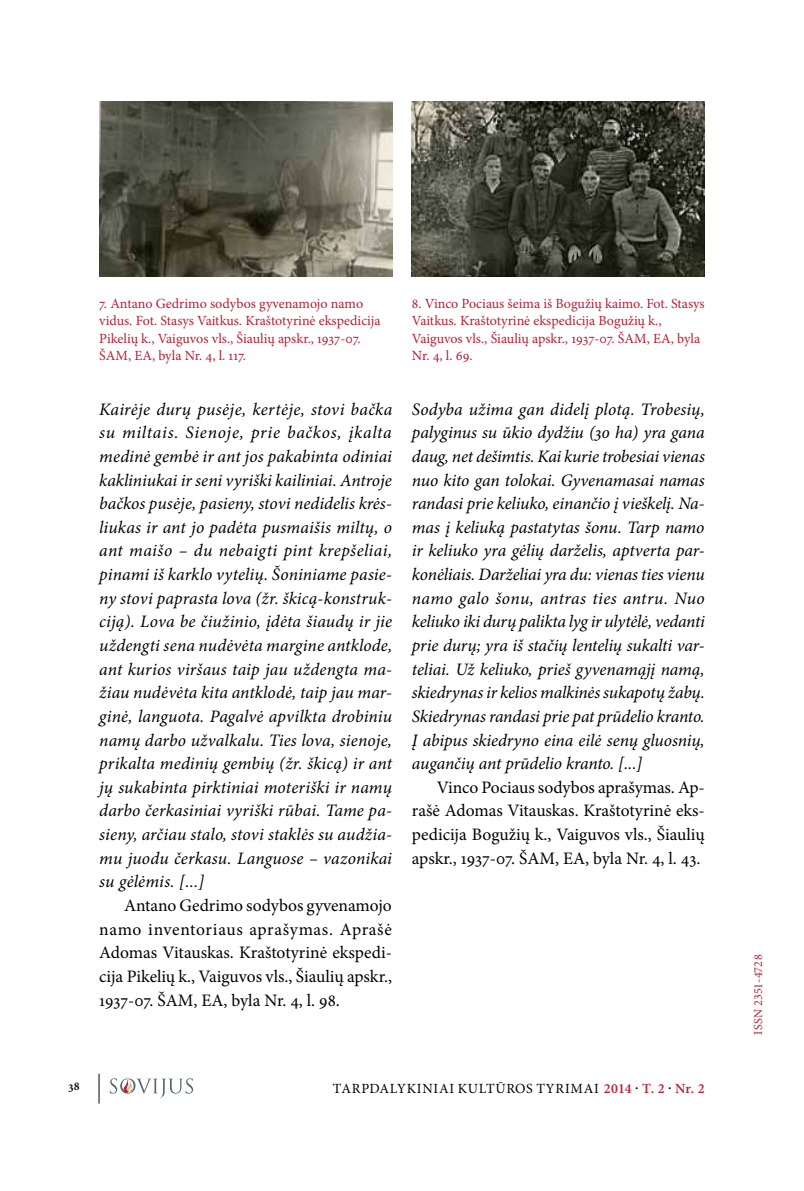
<style>
.page{position:relative;width:804px;height:1191px;background:#fff}
.page>*{position:absolute;margin:0;border:0;box-sizing:border-box;transform-origin:0 0}
.t1{font:italic 17.5px/23.6px "Minion Pro";color:#000;text-align:justify}
.t2{font:17.5px/23.6px "Minion Pro";letter-spacing:-.005em;color:#000;text-align:justify}
.t3{font:14px/17.5px "Minion Pro";letter-spacing:-.005em;color:#b12236}
.t4{font:14px "Minion Pro";letter-spacing:.05em;color:#000}
.t5{font:12.25px "Minion Pro";letter-spacing:.015em;color:#b12236}
.t6{font:600 12.25px "Minion Pro";color:#000}
.s1{font-weight:600;color:#b12236}
.s2{font-weight:600}
</style>
<div class="page">
<hr style="left:99px;top:1073px;width:1px;height:30px;background:#000">
<svg style="left:110px;top:1077px;width:83px;height:21px"></svg>
<img style="left:99px;top:102px;width:293px;height:174px">
<img style="left:412px;top:101px;width:292px;height:175px">
<p class="t3" style="left:99px;top:295px;width:283px">7. Antano Gedrimo sodybos gyvenamojo namo vidus. Fot. Stasys Vaitkus. Kraštotyrinė ekspedicija Pikelių k., Vaiguvos vls., Šiaulių apskr., 1937-07.<br>ŠAM, EA, byla Nr. 4, l. 117.</p>
<p class="t1" style="left:99px;top:397px;width:294px">Kairėje durų pusėje, kertėje, stovi bačka su miltais. Sienoje, prie bačkos, įkalta medinė gembė ir ant jos pakabinta odiniai kakliniukai ir seni vyriški kailiniai. Antroje bačkos pusėje, pasieny, stovi nedidelis krės&shy;liukas ir ant jo padėta pusmaišis miltų, o ant maišo – du nebaigti pint krepšeliai, pinami iš karklo vytelių. Šoniniame pasie&shy;ny stovi paprasta lova (žr. škicą-konstruk&shy;ciją). Lova be čiužinio, įdėta šiaudų ir jie uždengti sena nudėvėta margine antklode, ant kurios viršaus taip jau uždengta ma&shy;žiau nudėvėta kita antklodė, taip jau mar&shy;ginė, languota. Pagalvė apvilkta drobiniu namų darbo užvalkalu. Ties lova, sienoje, prikalta medinių gembių (žr. škicą) ir ant jų sukabinta pirktiniai moteriški ir namų darbo čerkasiniai vyriški rūbai. Tame pa&shy;sieny, arčiau stalo, stovi staklės su audžia&shy;mu juodu čerkasu. Languose – vazonikai su gėlėmis. [...]</p>
<p class="t2" style="left:99px;top:893px;width:294px;text-indent:25px">Antano Gedrimo sodybos gyvenamojo namo inventoriaus aprašymas. Aprašė Adomas Vitauskas. Kraštotyrinė ekspedi&shy;cija Pikelių k., Vaiguvos vls., Šiaulių apskr., 1937-07. ŠAM, EA, byla Nr. 4, l. 98.</p>
<p class="t3" style="left:412px;top:295px;width:294px">8. Vinco Pociaus šeima iš Bogužių kaimo. Fot. Stasys Vaitkus. Kraštotyrinė ekspedicija Bogužių k., Vaiguvos vls., Šiaulių apskr., 1937-07. ŠAM, EA, byla Nr. 4, l. 69.</p>
<p class="t1" style="left:412px;top:397px;width:294px">Sodyba užima gan didelį plotą. Trobesių, palyginus su ūkio dydžiu (30 ha) yra gana daug, net dešimtis. Kai kurie trobesiai vienas nuo kito gan tolokai. Gyvenamasai namas randasi prie keliuko, einančio į vieškelį. Na&shy;mas į keliuką pastatytas šonu. Tarp namo ir keliuko yra gėlių darželis, aptverta par&shy;konėliais. Darželiai yra du: vienas ties vienu namo galo šonu, antras ties antru. Nuo keliuko iki durų palikta lyg ir ulytėlė, vedanti prie durų; yra iš stačių lentelių sukalti var&shy;teliai. Už keliuko, prieš gyvenamąjį namą, skiedrynas ir kelios malkinės sukapotų žabų.<br>Skiedrynas randasi prie pat prūdelio kranto.<br>Į abipus skiedryno eina eilė senų gluosnių, augančių ant prūdelio kranto. [...]</p>
<p class="t2" style="left:412px;top:775px;width:294px;text-indent:25px">Vinco Pociaus sodybos aprašymas. Ap&shy;rašė Adomas Vitauskas. Kraštotyrinė eks&shy;pedicija Bogužių k., Vaiguvos vls., Šiaulių apskr., 1937-07. ŠAM, EA, byla Nr. 4, l. 43.</p>
<p class="t6" style="left:69px;top:1077px;width:13px">38</p>
<p class="t4" style="left:333px;top:1079px;width:373px">Tarpdalykiniai kultūros tyrimai <span class="s1">2014</span> <span class="s2">·</span> <span class="s1">T. 2</span> <span class="s2">·</span> <span class="s1">Nr. 2</span></p>
<p class="t5" style="left:750px;top:1034px;width:82px;rotate:-90deg">ISSN 2351-4728</p>
</div>
